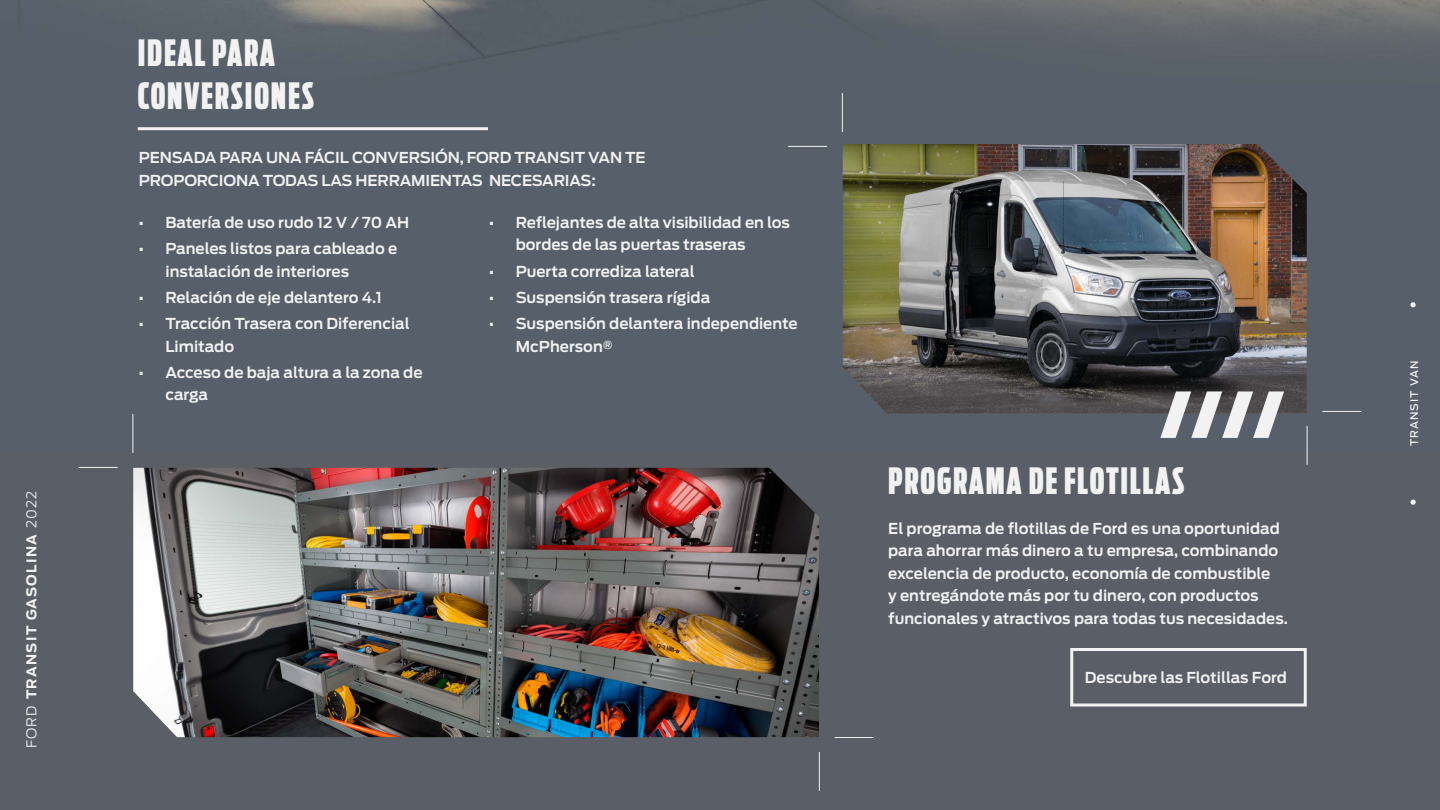
<style>
.page{position:relative;width:1440px;height:810px;background:#fff}
.page>*{position:absolute;margin:0;border:0;box-sizing:border-box;transform-origin:0 0}
.SUBTITULO{font:900 36px/43.2px "Ford Antenna Comp";letter-spacing:.05em;color:#f2f2f2}
.CUERPO{font:600 15px/22.5px "Ford Antenna";color:#f2f2f2}
.CUERPO-2{font:700 13.5px "Ford Antenna";letter-spacing:.1em;color:#f2f2f2}
.CUERPO-3{font:500 10.5px "Ford Antenna";letter-spacing:.1em;color:#f2f2f2}
.s1{font-weight:300}
</style>
<div class="page">
<div style="left:0;top:0;width:1440px;height:450px;background:#575f6a"></div>
<div style="left:0;top:450px;width:1440px;height:360px;background:#5a5f67"></div>
<hr style="left:79px;top:467px;width:39px;height:1px;background:#f2f2f2">
<hr style="left:133px;top:414px;width:1px;height:39px;background:#f2f2f2">
<div style="left:1070px;top:648px;width:237px;height:58px;border:3px solid #f2f2f2"></div>
<img style="left:843px;top:144px;width:464px;height:269px">
<img style="left:133px;top:468px;width:686px;height:269px">
<hr style="left:138px;top:127px;width:350px;height:3px;background:#f2f2f2">
<svg style="left:1160px;top:391px;width:124px;height:47px"></svg>
<hr style="left:788px;top:146px;width:39px;height:1px;background:#f2f2f2">
<hr style="left:842px;top:93px;width:1px;height:39px;background:#f2f2f2">
<hr style="left:1322px;top:411px;width:39px;height:1px;background:#f2f2f2">
<hr style="left:1307px;top:426px;width:1px;height:39px;background:#f2f2f2">
<hr style="left:835px;top:737px;width:39px;height:1px;background:#f2f2f2">
<hr style="left:819px;top:752px;width:1px;height:39px;background:#f2f2f2">
<svg style="left:1410px;top:302px;width:6px;height:5px"></svg>
<svg style="left:1410px;top:500px;width:6px;height:5px"></svg>
<p class="CUERPO-2" style="left:19px;top:748px;width:259px;rotate:-90deg"><span class="s1">FORD</span> TRANSIT GASOLINA <span class="s1">2022</span></p>
<p class="SUBTITULO" style="left:138px;top:28px;width:178px">IDEAL PARA<br>CONVERSIONES</p>
<p class="CUERPO" style="left:139px;top:145px;width:508px">PENSADA PARA UNA FÁCIL CONVERSIÓN, FORD TRANSIT VAN TE<br>PROPORCIONA TODAS LAS HERRAMIENTAS NECESARIAS:</p>
<p class="CUERPO" style="left:139px;top:210px;width:272px">• Batería de uso rudo 12 V / 70 AH</p>
<p class="CUERPO" style="left:166px;top:236px;width:233px;text-indent:-27px">• Paneles listos para cableado e instalación de interiores</p>
<p class="CUERPO" style="left:139px;top:285px;width:245px">• Relación de eje delantero 4.1</p>
<p class="CUERPO" style="left:166px;top:311px;width:246px;text-indent:-27px">• Tracción Trasera con Diferencial<br>Limitado</p>
<p class="CUERPO" style="left:166px;top:360px;width:259px;text-indent:-27px">• Acceso de baja altura a la zona de carga</p>
<p class="CUERPO" style="left:516px;top:210px;width:276px;text-indent:-27px">• Reflejantes de alta visibilidad en los bordes de las puertas traseras</p>
<p class="CUERPO" style="left:489px;top:258px;width:207px">• Puerta corrediza lateral</p>
<p class="CUERPO" style="left:489px;top:285px;width:223px">• Suspensión trasera rígida</p>
<p class="CUERPO" style="left:516px;top:311px;width:284px;text-indent:-27px">• Suspensión delantera independiente<br>McPherson®</p>
<p class="SUBTITULO" style="left:888px;top:455px;width:298px">PROGRAMA DE FLOTILLAS</p>
<p class="CUERPO" style="left:888px;top:515px;width:401px">El programa de flotillas de Ford es una oportunidad para ahorrar más dinero a tu empresa, combinando excelencia de producto, economía de combustible<br>y entregándote más por tu dinero, con productos funcionales y atractivos para todas tus necesidades.</p>
<p class="CUERPO" style="left:1085px;top:665px;width:204px">Descubre las Flotillas Ford</p>
<p class="CUERPO-3" style="left:1405px;top:446px;width:87px;rotate:-90deg">TRANSIT VAN</p>
</div>
